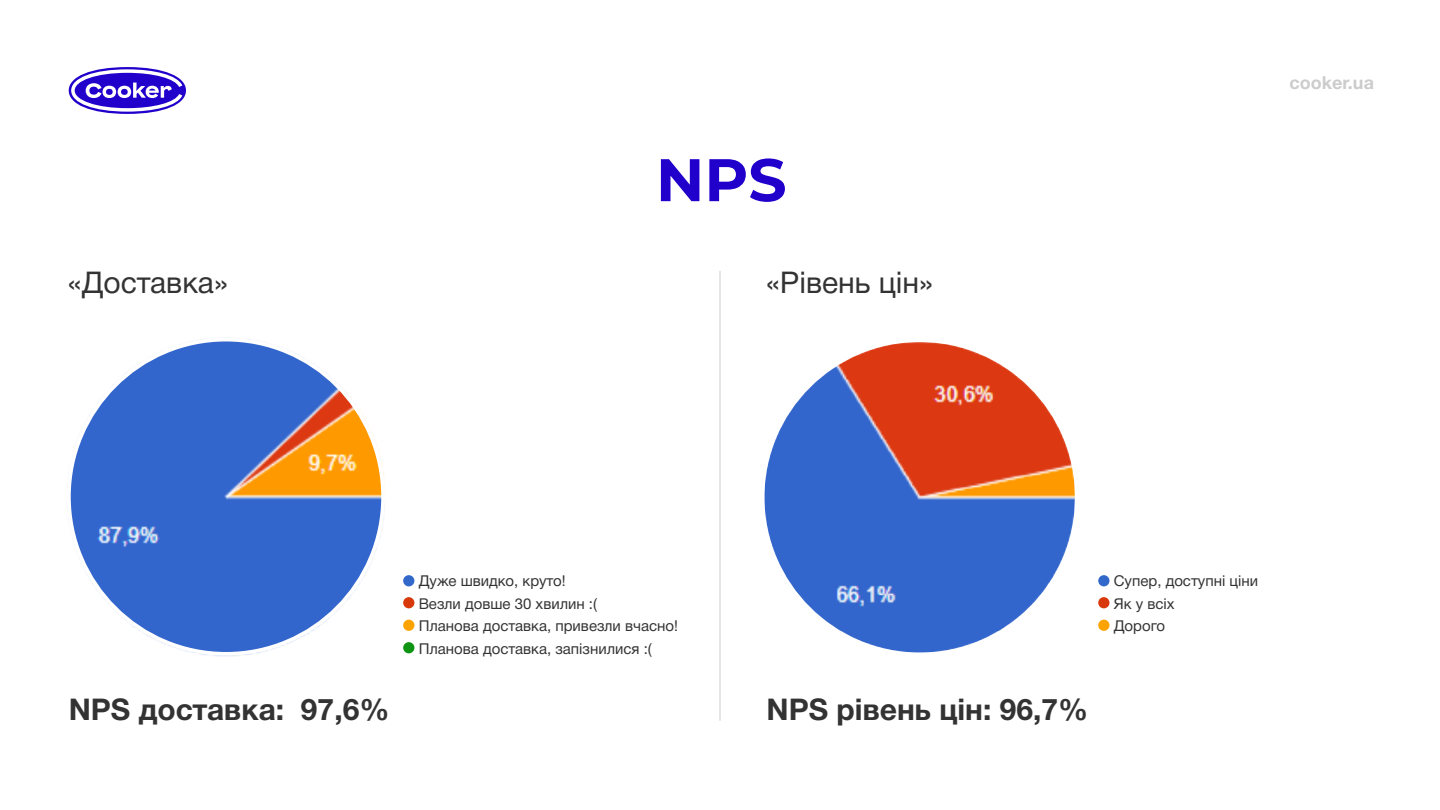
<style>
.page{position:relative;width:1440px;height:810px;background:#fff}
.page>*{position:absolute;margin:0;border:0;box-sizing:border-box;transform-origin:0 0}
.t1{font:700 60px "Montserrat";color:#2100cc}
.t2{font:700 30px "Helvetica Neue Cyr";color:#333}
.t3{font:30px "Helvetica Neue Cyr";color:#333}
.t4{font:700 18px "Helvetica Neue Cyr";color:#ccc}
.t5{font:15px/22.5px "Helvetica Neue Cyr";color:#333}
</style>
<div class="page">
<img style="left:766px;top:343px;width:335px;height:308px">
<svg style="left:69px;top:67px;width:117px;height:47px"></svg>
<img style="left:72px;top:337px;width:312px;height:320px">
<div style="left:403px;top:575px;width:11px;height:11px;background:#3168ca;border-radius:50%"></div>
<div style="left:1098px;top:575px;width:11px;height:11px;background:#3168ca;border-radius:50%"></div>
<div style="left:403px;top:597px;width:11px;height:11px;background:#d8390b;border-radius:50%"></div>
<div style="left:1098px;top:597px;width:11px;height:11px;background:#d8390b;border-radius:50%"></div>
<div style="left:403px;top:620px;width:11px;height:11px;background:#fda300;border-radius:50%"></div>
<div style="left:1098px;top:620px;width:11px;height:11px;background:#fda300;border-radius:50%"></div>
<div style="left:403px;top:642px;width:11px;height:11px;background:#0e9313;border-radius:50%"></div>
<hr style="left:720px;top:271px;width:1px;height:450px;background:#ccc">
<h1 class="t1" style="left:656px;top:137px;width:132px">NPS</h1>
<h2 class="t3" style="left:68px;top:266px;width:162px">«Доставка»</h2>
<h2 class="t3" style="left:766px;top:266px;width:169px">«Рівень цін»</h2>
<p class="t4" style="left:1290px;top:73px;width:86px">cooker.ua</p>
<p class="t5" style="left:419px;top:570px;width:261px">Дуже швидко, круто!<br>Везли довше 30 хвилин :(<br>Планова доставка, привезли вчасно!<br>Планова доставка, запізнилися :(</p>
<p class="t5" style="left:1114px;top:570px;width:146px">Супер, доступні ціни<br>Як у всіх<br>Дорого</p>
<h2 class="t2" style="left:69px;top:693px;width:322px">NPS доставка: 97,6%</h2>
<h2 class="t2" style="left:767px;top:693px;width:323px">NPS рівень цін: 96,7%</h2>
</div>
